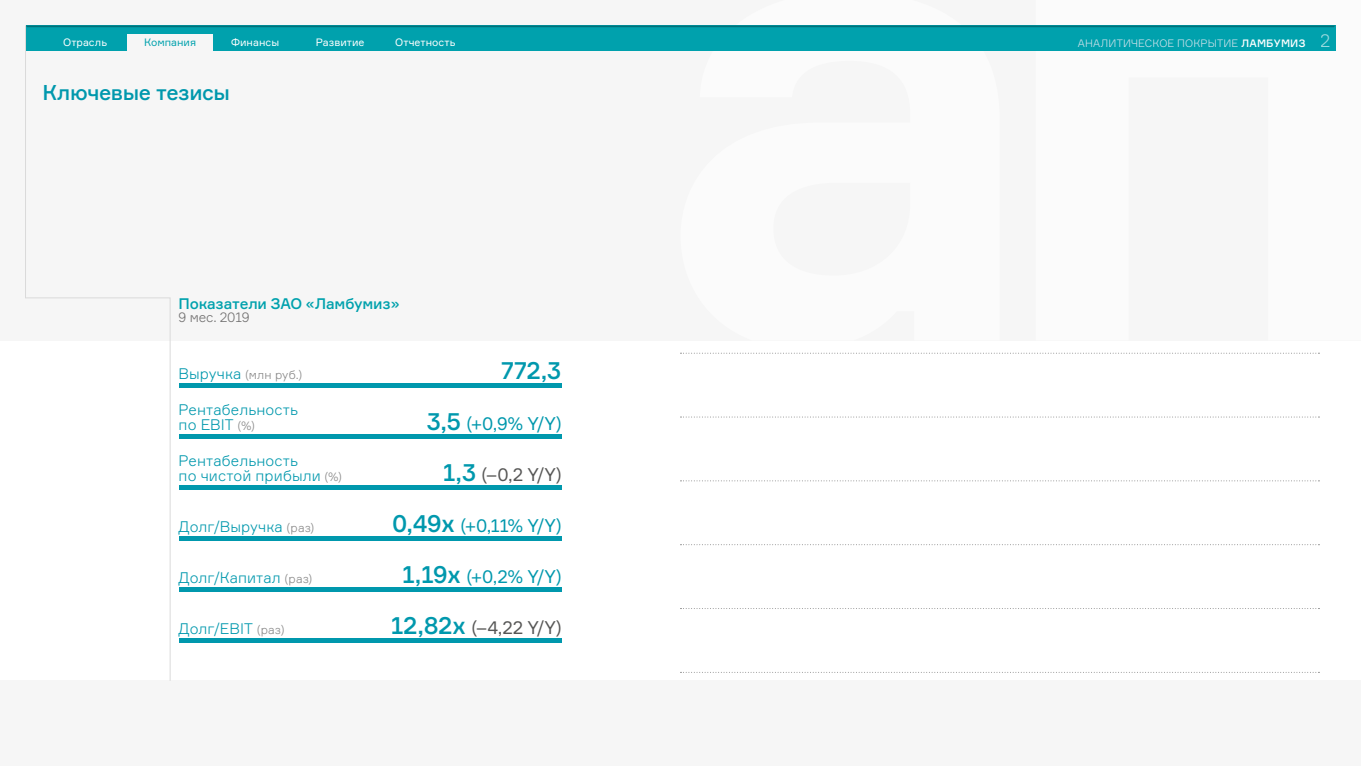
<style>
.page{position:relative;width:1361px;height:766px;background:#fff}
.page>*{position:absolute;margin:0;border:0;box-sizing:border-box;transform-origin:0 0}
.t1{font:500 24px "Formular";color:#0098ad}
.t2{font:500 21px "Formular";letter-spacing:-.02em;color:#0098ad}
.t3{font:18px "Formular";color:#0098ad}
.t4{font:18px "Formular";color:#575756}
.t5{font:300 15px/15px "Formular";letter-spacing:.01em;color:#0098ad}
.t6{font:500 15px "Formular";letter-spacing:-.015em;color:#00a1ad}
.t7{font:300 13.5px "Formular";letter-spacing:-.015em;color:#706f6f}
.t8{font:300 12px "Formular";letter-spacing:.015em;color:#878787}
.t9{font:10.5px "Formular";letter-spacing:.005em;color:#fff}
.t10{font:300 10.5px "Formular";letter-spacing:.015em;color:#d4e3ec}
.t11{font:10.5px "Formular";letter-spacing:.005em;color:#00a1ad}
.s1{font-weight:500;color:#fff}
.s2{font-size:18px;color:#fff}
.s3{font-size:15px;color:#0098ad}
.s4{font-size:12px;color:#878787}
.s5{font-weight:500;font-size:24px}
.s6{font-weight:500;font-size:24px;color:#0098ad}
</style>
<div class="page">
<div style="left:0;top:0;width:1361px;height:340px;background:#f6f6f6"></div>
<div style="left:0;top:680px;width:1361px;height:85px;background:#f6f6f6"></div>
<div style="left:26px;top:26px;width:1309px;height:25px;background:#00a1ad"></div>
<svg style="left:171px;top:26px;width:1164px;height:1px"></svg>
<div style="left:128px;top:34px;width:85px;height:21px;background:#f6f6f6"></div>
<svg style="left:25px;top:25px;width:146px;height:656px"></svg>
<hr style="left:179px;top:383px;width:382px;height:4px;background:#0098ad">
<hr style="left:179px;top:638px;width:382px;height:4px;background:#0098ad">
<hr style="left:179px;top:434px;width:382px;height:4px;background:#0098ad">
<svg style="left:680px;top:416px;width:639px;height:1px"></svg>
<svg style="left:680px;top:544px;width:639px;height:1px"></svg>
<svg style="left:680px;top:352px;width:639px;height:1px"></svg>
<svg style="left:680px;top:480px;width:639px;height:1px"></svg>
<svg style="left:680px;top:608px;width:639px;height:1px"></svg>
<hr style="left:179px;top:485px;width:382px;height:4px;background:#0098ad">
<hr style="left:179px;top:536px;width:382px;height:4px;background:#0098ad">
<hr style="left:179px;top:587px;width:382px;height:4px;background:#0098ad">
<p class="t9" style="left:63px;top:36px;width:46px">Отрасль</p>
<p class="t11" style="left:144px;top:36px;width:53px">Компания</p>
<p class="t9" style="left:231px;top:36px;width:50px">Финансы</p>
<p class="t9" style="left:316px;top:36px;width:50px">Развитие</p>
<p class="t9" style="left:395px;top:36px;width:62px">Отчетность</p>
<p class="t10" style="left:1078px;top:37px;width:255px">АНАЛИТИЧЕСКОЕ ПОКРЫТИЕ <span class="s1">ЛАМБУМИЗ</span> <span class="s2">2</span></p>
<p class="t2" style="left:43px;top:80px;width:189px">Ключевые тезисы</p>
<p class="t6" style="left:179px;top:294px;width:222px">Показатели ЗАО «Ламбумиз»</p>
<p class="t7" style="left:179px;top:309px;width:73px">9 мес. 2019</p>
<p class="t8" style="left:179px;top:367px;width:125px"><span class="s3">Выручка</span> (млн руб.)</p>
<p class="t1" style="left:501px;top:355px;width:62px">772,3</p>
<p class="t5" style="left:179px;top:401px;width:121px">Рентабельность по EBIT <span class="s4">(%)</span></p>
<p class="t3" style="left:427px;top:412px;width:136px"><span class="s5">3,5</span> (+0,9% Y/Y)</p>
<p class="t5" style="left:179px;top:452px;width:165px">Рентабельность<br>по чистой прибыли <span class="s4">(%)</span></p>
<p class="t4" style="left:443px;top:463px;width:120px"><span class="s6">1,3</span> (–0,2 Y/Y)</p>
<p class="t5" style="left:179px;top:518px;width:137px">Долг/Выручка <span class="s4">(раз)</span></p>
<p class="t3" style="left:392px;top:514px;width:171px"><span class="s5">0,49х</span> (+0,11% Y/Y)</p>
<p class="t5" style="left:179px;top:569px;width:135px">Долг/Капитал <span class="s4">(раз)</span></p>
<p class="t3" style="left:402px;top:565px;width:160px"><span class="s5">1,19х</span> (+0,2% Y/Y)</p>
<p class="t5" style="left:179px;top:620px;width:107px">Долг/EBIT <span class="s4">(раз)</span></p>
<p class="t4" style="left:391px;top:616px;width:172px"><span class="s6">12,82х</span> (–4,22 Y/Y)</p>
</div>
